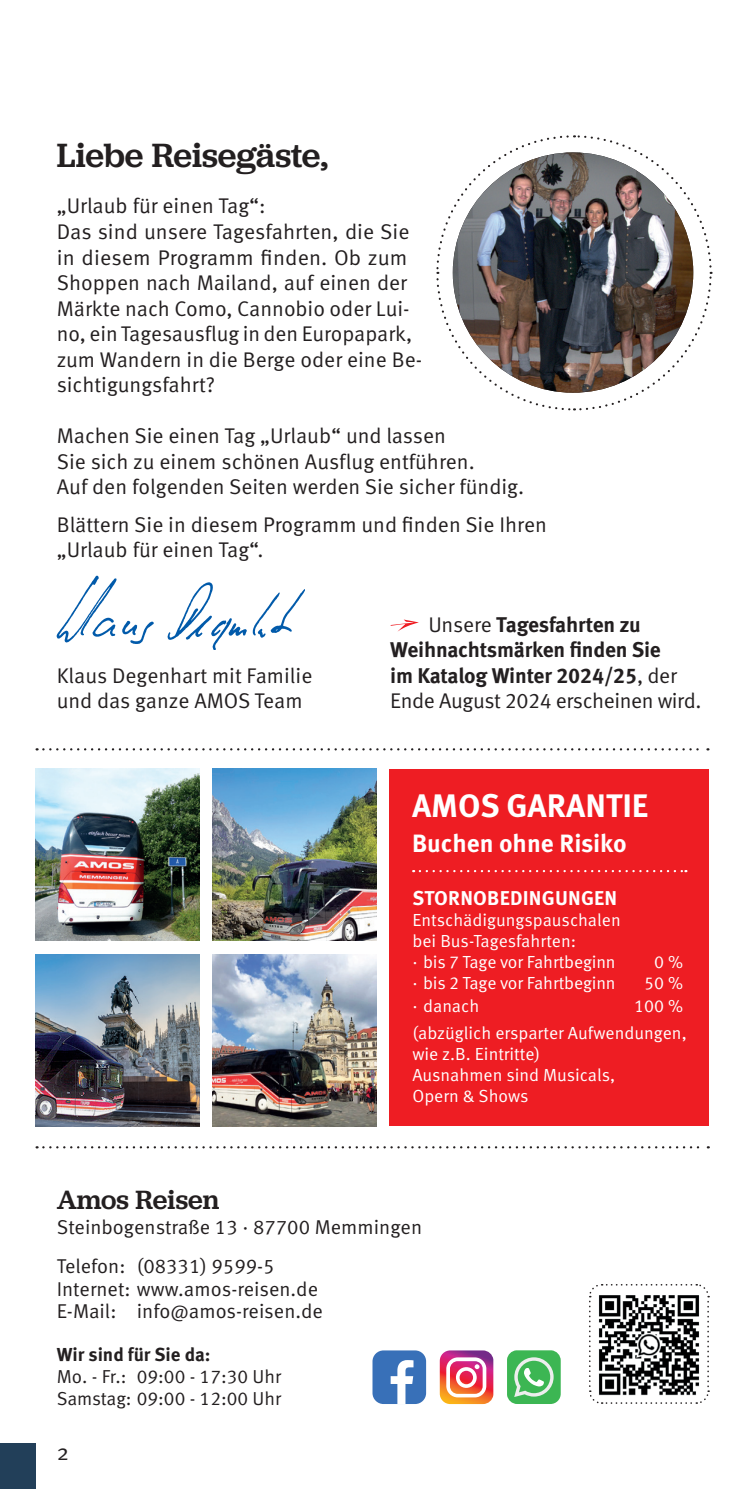
<style>
.page{position:relative;width:745px;height:1489px;background:#fff}
.page>*{position:absolute;margin:0;border:0;box-sizing:border-box;transform-origin:0 0}
.t1{font:500 35px "Jubilat";letter-spacing:-.005em;color:#231f20}
.t2{font:700 32.5px "Meta OT";color:#fff}
.t3{font:500 27.5px "Jubilat";color:#231f20}
.t4{font:700 25px "Meta OT";letter-spacing:-.005em;color:#fff}
.t5{font:22.5px "Meta OT Norm";color:#231f20}
.t6{font:21.25px/25.5px "Meta OT Norm";color:#231f20}
.t7{font:700 21.25px/25.5px "Meta OT";letter-spacing:-.01em;color:#231f20}
.t8{font:21.25px "Meta OT Norm";letter-spacing:-.02em;color:#231f20}
.t9{font:20px/39px "Meta OT Norm";color:#231f20}
.t10{font:700 20px "Meta OT";letter-spacing:.01em;color:#fff}
.t11{font:18.75px/21.5px "Meta OT Norm";color:#231f20}
.t12{font:700 18.75px "Meta OT";letter-spacing:-.005em;color:#231f20}
.t13{font:17.5px/21px "Meta OT Norm";letter-spacing:-.005em;color:#fff}
.s1{font-family:"Meta OT Norm";font-weight:400}
</style>
<div class="page">
<div style="left:0;top:1443px;width:35px;height:45px;background:#223f59"></div>
<img style="left:57px;top:576px;width:248px;height:74px">
<svg style="left:439px;top:1350px;width:54px;height:53px"></svg>
<div style="left:372px;top:1350px;width:54px;height:53px;background:#3870b8;border-radius:11px"></div>
<svg style="left:390px;top:1360px;width:23px;height:43px"></svg>
<svg style="left:507px;top:1350px;width:53px;height:53px;background:#64c376"></svg>
<svg style="left:589px;top:1284px;width:120px;height:120px"></svg>
<svg style="left:37px;top:1146px;width:671px;height:2px"></svg>
<div style="left:389px;top:769px;width:319px;height:357px;background:#ee1d23"></div>
<svg style="left:413px;top:870px;width:273px;height:2px"></svg>
<svg style="left:37px;top:748px;width:671px;height:2px"></svg>
<img style="left:35px;top:954px;width:165px;height:172px">
<img style="left:212px;top:768px;width:164px;height:172px">
<img style="left:35px;top:768px;width:165px;height:172px">
<img style="left:212px;top:954px;width:164px;height:172px">
<svg style="left:436px;top:135px;width:276px;height:276px"></svg>
<img style="left:452px;top:152px;width:240px;height:241px;border-radius:120px">
<svg style="left:390px;top:619px;width:28px;height:12px"></svg>
<h1 class="t1" style="left:57px;top:132px;width:273px">Liebe Reisegäste,</h1>
<p class="t6" style="left:57px;top:194px;width:366px">„Urlaub für einen Tag“:<br>Das sind unsere Tagesfahrten, die Sie in diesem Programm finden. Ob zum<br>Shoppen nach Mailand, auf einen der<br>Märkte nach Como, Cannobio oder Lui&shy;no, ein Tagesausflug in den Europapark, zum Wandern in die Berge oder eine Be&shy;sichtigungsfahrt?</p>
<p class="t6" style="left:57px;top:423px;width:468px">Machen Sie einen Tag „Urlaub“ und lassen<br>Sie sich zu einem schönen Ausflug entführen.<br>Auf den folgenden Seiten werden Sie sicher fündig.</p>
<p class="t6" style="left:57px;top:512px;width:491px">Blättern Sie in diesem Programm und finden Sie Ihren „Urlaub für einen Tag“.</p>
<p class="t6" style="left:57px;top:662px;width:257px">Klaus Degenhart mit Familie und das ganze AMOS Team</p>
<p class="t7" style="left:390px;top:611px;width:288px;text-indent:38px"><span class="s1">Unsere</span> Tagesfahrten zu<br>Weihnachtsmärken finden Sie im Katalog Winter 2024/25<span class="s1">, der</span></p>
<p class="t8" style="left:390px;top:688px;width:312px">Ende August 2024 erscheinen wird.</p>
<h2 class="t2" style="left:412px;top:785px;width:238px">AMOS GARANTIE</h2>
<p class="t4" style="left:412px;top:827px;width:216px">Buchen ohne Risiko</p>
<p class="t10" style="left:412px;top:885px;width:206px">STORNOBEDINGUNGEN</p>
<p class="t13" style="left:412px;top:909px;width:210px">Entschädigungspauschalen bei Bus-Tagesfahrten:<br>· bis 7 Tage vor Fahrtbeginn</p>
<p class="t13" style="left:653px;top:951px;width:31px">0 %</p>
<p class="t13" style="left:412px;top:972px;width:205px">· bis 2 Tage vor Fahrtbeginn</p>
<p class="t13" style="left:643px;top:972px;width:40px">50 %</p>
<p class="t13" style="left:412px;top:995px;width:68px">· danach</p>
<p class="t13" style="left:412px;top:992px;width:276px;line-height:27.5px;text-align:right">100 %<br>(abzüglich ersparter Aufwendungen,</p>
<p class="t13" style="left:412px;top:1043px;width:204px">wie z.B. Eintritte)<br>Ausnahmen sind Musicals,<br>Opern &amp; Shows</p>
<p class="t3" style="left:57px;top:1181px;width:164px">Amos Reisen</p>
<p class="t9" style="left:57px;top:1207px;width:367px">Steinbogenstraße 13 · 87700 Memmingen<br>Telefon: (08331) 9599-5</p>
<p class="t9" style="left:57px;top:1277px;width:267px;line-height:22.5px">Internet: www.amos-reisen.de<br>E-Mail: info@amos-reisen.de</p>
<p class="t12" style="left:57px;top:1342px;width:155px">Wir sind für Sie da:</p>
<p class="t11" style="left:57px;top:1365px;width:226px">Mo. - Fr.: 09:00 - 17:30 Uhr<br>Samstag: 09:00 - 12:00 Uhr</p>
<p class="t5" style="left:57px;top:1438px;width:14px">2</p>
</div>
